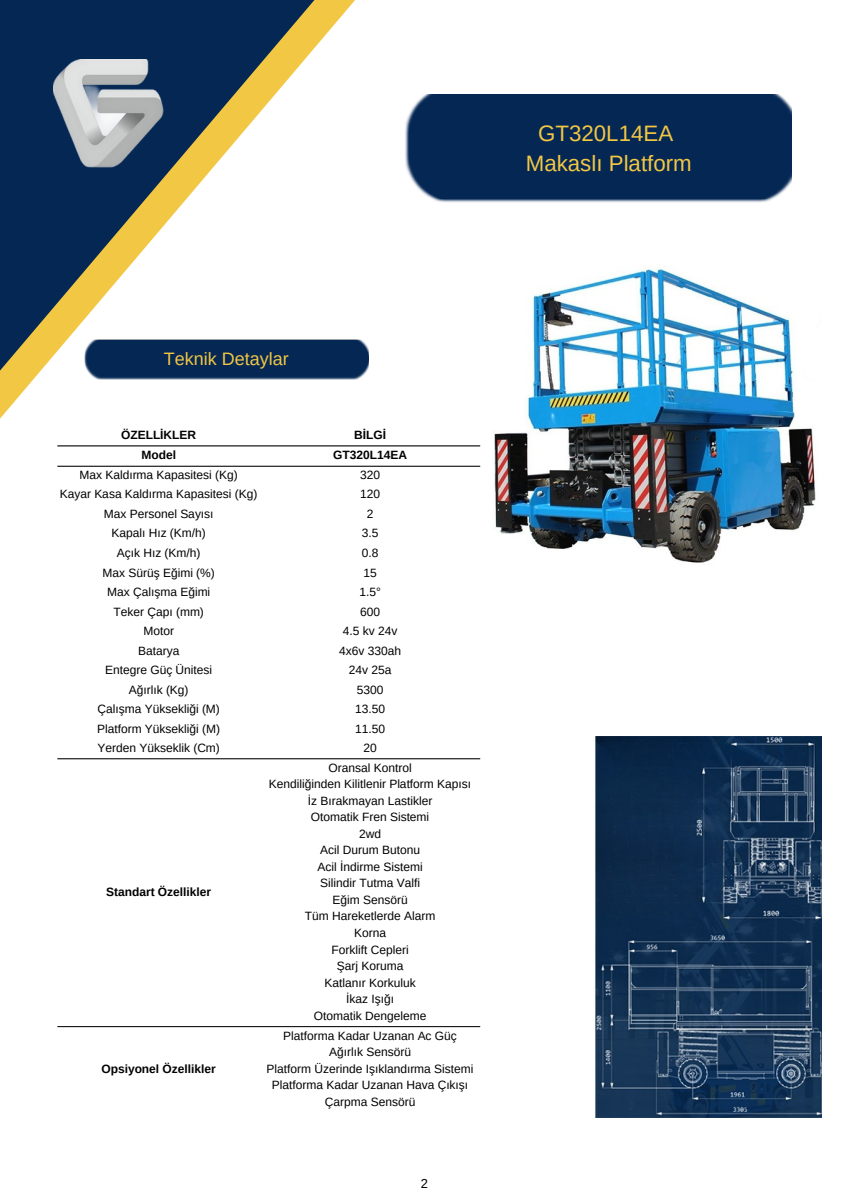
<style>
.page{position:relative;width:842px;height:1191px;background:#fff}
.page>*{position:absolute;margin:0;border:0;box-sizing:border-box;transform-origin:0 0}
.t1{font:22.3px "Arimo";color:#f2c744}
.t2{font:18px "Arimo";color:#f2c744}
.t3{font:12.9px "Arimo";color:#000}
.t4{font:12px "Arimo";color:#000}
.t5{font:700 12px "Arimo";color:#000}
</style>
<div class="page">
<img style="left:405px;top:94px;width:387px;height:109px">
<img style="left:355px;top:339px;width:13px;height:40px">
<hr style="left:57px;top:445px;width:423px;height:1px;background:#000">
<hr style="left:57px;top:466px;width:423px;height:1px;background:#000">
<hr style="left:57px;top:758px;width:423px;height:1px;background:#000">
<hr style="left:57px;top:1026px;width:423px;height:1px;background:#000">
<svg style="left:0;top:0;width:355px;height:418px"></svg>
<img style="left:494px;top:268px;width:322px;height:295px">
<img style="left:595px;top:736px;width:227px;height:380px">
<p class="t1" style="left:538px;top:120px;width:137px">GT320L14EA</p>
<p class="t1" style="left:526px;top:151px;width:167px">Makaslı Platform</p>
<p class="t2" style="left:164px;top:349px;width:126px">Teknik Detaylar</p>
<p class="t5" style="left:121px;top:428px;width:77px">ÖZELLİKLER</p>
<p class="t5" style="left:354px;top:428px;width:33px">BİLGİ</p>
<p class="t5" style="left:141px;top:448px;width:36px">Model</p>
<p class="t5" style="left:333px;top:448px;width:75px">GT320L14EA</p>
<p class="t4" style="left:79px;top:468px;width:160px">Max Kaldırma Kapasitesi (Kg)</p>
<p class="t4" style="left:360px;top:468px;width:22px">320</p>
<p class="t4" style="left:60px;top:487px;width:199px">Kayar Kasa Kaldırma Kapasitesi (Kg)</p>
<p class="t4" style="left:360px;top:487px;width:22px">120</p>
<p class="t4" style="left:104px;top:507px;width:111px">Max Personel Sayısı</p>
<p class="t4" style="left:367px;top:507px;width:8px">2</p>
<p class="t4" style="left:111px;top:526px;width:96px">Kapalı Hız (Km/h)</p>
<p class="t4" style="left:362px;top:526px;width:18px">3.5</p>
<p class="t4" style="left:117px;top:546px;width:85px">Açık Hız (Km/h)</p>
<p class="t4" style="left:362px;top:546px;width:18px">0.8</p>
<p class="t4" style="left:102px;top:565px;width:114px">Max Sürüş Eğimi (%)</p>
<p class="t4" style="left:363px;top:565px;width:15px">15</p>
<p class="t4" style="left:107px;top:585px;width:105px">Max Çalışma Eğimi</p>
<p class="t4" style="left:359px;top:585px;width:23px">1.5°</p>
<p class="t4" style="left:113px;top:604px;width:92px">Teker Çapı (mm)</p>
<p class="t4" style="left:360px;top:604px;width:22px">600</p>
<p class="t4" style="left:143px;top:624px;width:32px">Motor</p>
<p class="t4" style="left:343px;top:624px;width:56px">4.5 kv 24v</p>
<p class="t4" style="left:138px;top:643px;width:43px">Batarya</p>
<p class="t4" style="left:339px;top:643px;width:64px">4x6v 330ah</p>
<p class="t4" style="left:105px;top:663px;width:109px">Entegre Güç Ünitesi</p>
<p class="t4" style="left:349px;top:663px;width:44px">24v 25a</p>
<p class="t4" style="left:129px;top:682px;width:61px">Ağırlık (Kg)</p>
<p class="t4" style="left:357px;top:682px;width:28px">5300</p>
<p class="t4" style="left:97px;top:702px;width:124px">Çalışma Yüksekliği (M)</p>
<p class="t4" style="left:355px;top:702px;width:32px">13.50</p>
<p class="t4" style="left:97px;top:721px;width:125px">Platform Yüksekliği (M)</p>
<p class="t4" style="left:355px;top:721px;width:32px">11.50</p>
<p class="t4" style="left:97px;top:741px;width:124px">Yerden Yükseklik (Cm)</p>
<p class="t4" style="left:363px;top:741px;width:15px">20</p>
<p class="t5" style="left:106px;top:884px;width:107px">Standart Özellikler</p>
<p class="t5" style="left:101px;top:1061px;width:116px">Opsiyonel Özellikler</p>
<p class="t4" style="left:328px;top:761px;width:85px">Oransal Kontrol</p>
<p class="t4" style="left:269px;top:777px;width:204px">Kendiliğinden Kilitlenir Platform Kapısı</p>
<p class="t4" style="left:308px;top:794px;width:126px">İz Bırakmayan Lastikler</p>
<p class="t4" style="left:311px;top:810px;width:120px">Otomatik Fren Sistemi</p>
<p class="t4" style="left:359px;top:827px;width:24px">2wd</p>
<p class="t4" style="left:320px;top:843px;width:101px">Acil Durum Butonu</p>
<p class="t4" style="left:317px;top:860px;width:107px">Acil İndirme Sistemi</p>
<p class="t4" style="left:320px;top:876px;width:101px">Silindir Tutma Valfi</p>
<p class="t4" style="left:332px;top:893px;width:77px">Eğim Sensörü</p>
<p class="t4" style="left:305px;top:909px;width:132px">Tüm Hareketlerde Alarm</p>
<p class="t4" style="left:354px;top:926px;width:33px">Korna</p>
<p class="t4" style="left:331px;top:942px;width:79px">Forklift Cepleri</p>
<p class="t4" style="left:337px;top:959px;width:68px">Şarj Koruma</p>
<p class="t4" style="left:324px;top:975px;width:93px">Katlanır Korkuluk</p>
<p class="t4" style="left:346px;top:992px;width:49px">İkaz Işığı</p>
<p class="t4" style="left:314px;top:1008px;width:114px">Otomatik Dengeleme</p>
<p class="t4" style="left:283px;top:1028px;width:175px">Platforma Kadar Uzanan Ac Güç</p>
<p class="t4" style="left:329px;top:1045px;width:83px">Ağırlık Sensörü</p>
<p class="t4" style="left:266px;top:1061px;width:209px">Platform Üzerinde Işıklandırma Sistemi</p>
<p class="t4" style="left:272px;top:1078px;width:198px">Platforma Kadar Uzanan Hava Çıkışı</p>
<p class="t4" style="left:325px;top:1094px;width:92px">Çarpma Sensörü</p>
<p class="t3" style="left:421px;top:1175px;width:9px">2</p>
</div>
